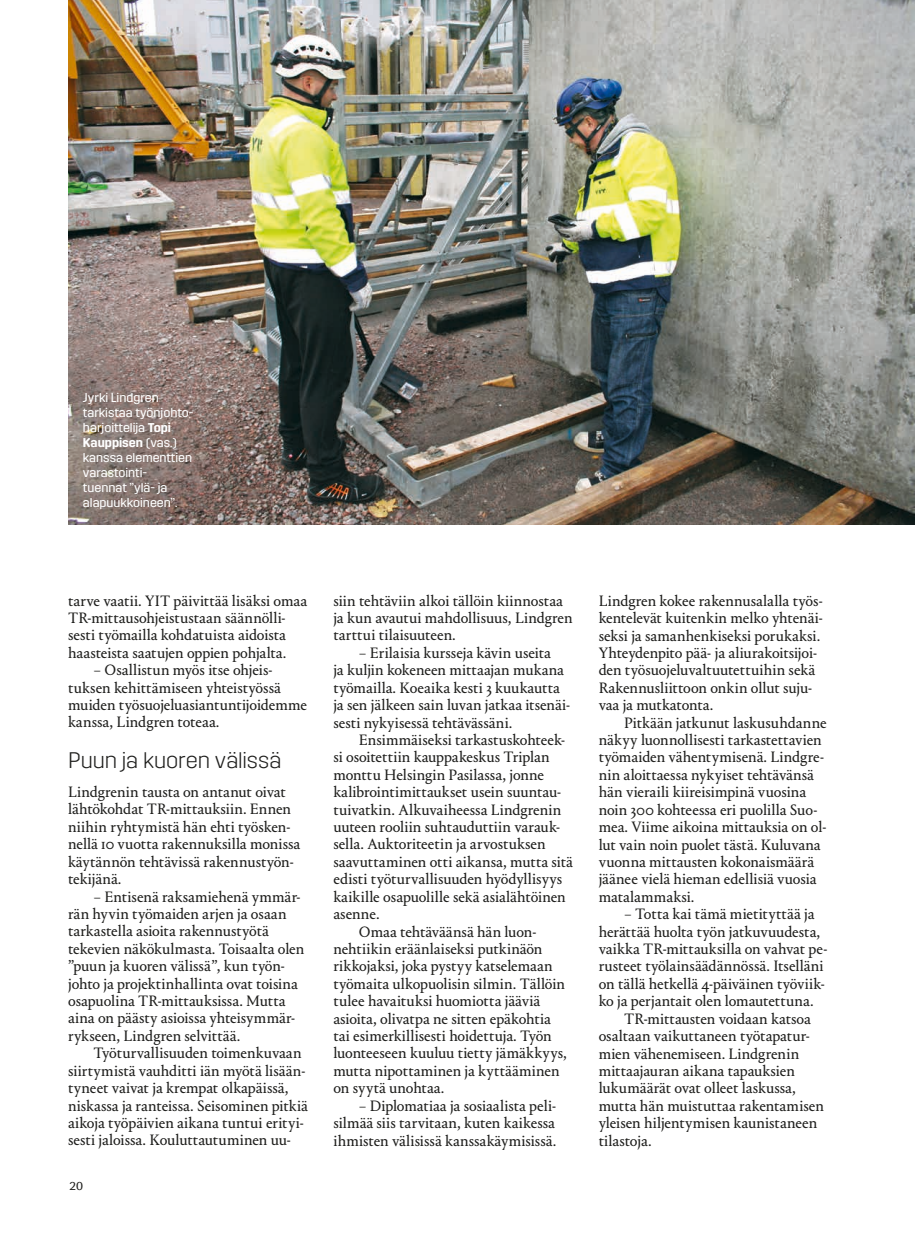
<style>
.page{position:relative;width:915px;height:1234px;background:#fff}
.page>*{position:absolute;margin:0;border:0;box-sizing:border-box;transform-origin:0 0}
.t1{font:300 22.5px "Trim";letter-spacing:-.005em;color:#1d1d1b}
.t2{font:15.75px/17.4px "Portrait Text";letter-spacing:-.005em;color:#1d1d1b}
.t3{font:12.75px/15px "Trim";color:#fff}
.t4{font:12px "Siri";color:#1d1d1b}
.s1{font-weight:600}
</style>
<div class="page">
<img style="left:68px;top:0;width:846px;height:524px">
<p class="t3" style="left:83px;top:390px;width:112px">Jyrki Lindgren tarkistaa työnjohto&shy;harjoittelija <span class="s1">Topi<br>Kauppisen</span> (vas.) kanssa elementtien varastointi&shy;tuennat ”ylä- ja alapuukkoineen”.</p>
<p class="t2" style="left:68px;top:591px;width:240px">tarve vaatii. YIT päivittää lisäksi omaa TR-mittausohjeistustaan säännölli&shy;sesti työmailla kohdatuista aidoista haasteista saatujen oppien pohjalta.</p>
<p class="t2" style="left:68px;top:660px;width:240px;text-indent:26px">– Osallistun myös itse ohjeis&shy;tuksen kehittämiseen yhteistyössä muiden työsuojeluasiantuntijoidemme kanssa, Lindgren toteaa.</p>
<h1 class="t1" style="left:68px;top:746px;width:215px">Puun ja kuoren välissä</h1>
<p class="t2" style="left:68px;top:782px;width:234px">Lindgrenin tausta on antanut oivat lähtökohdat TR-mittauksiin. Ennen niihin ryhtymistä hän ehti työsken&shy;nellä 10 vuotta rakennuksilla monissa käytännön tehtävissä rakennustyön&shy;tekijänä.</p>
<p class="t2" style="left:68px;top:886px;width:238px;text-indent:26px">– Entisenä raksamiehenä ymmär&shy;rän hyvin työmaiden arjen ja osaan tarkastella asioita rakennustyötä tekevien näkökulmasta. Toisaalta olen ”puun ja kuoren välissä”, kun työn&shy;johto ja projektinhallinta ovat toisina osapuolina TR-mittauksissa. Mutta aina on päästy asioissa yhteisymmär&shy;rykseen, Lindgren selvittää.</p>
<p class="t2" style="left:68px;top:1043px;width:241px;text-indent:26px">Työturvallisuuden toimenkuvaan siirtymistä vauhditti iän myötä lisään&shy;tyneet vaivat ja krempat olkapäissä, niskassa ja ranteissa. Seisominen pitkiä aikoja työpäivien aikana tuntui erityi&shy;sesti jaloissa. Kouluttautuminen uu-</p>
<p class="t4" style="left:69px;top:1178px;width:15px">20</p>
<p class="t2" style="left:333px;top:591px;width:241px">siin tehtäviin alkoi tällöin kiinnostaa ja kun avautui mahdollisuus, Lindgren tarttui tilaisuuteen.</p>
<p class="t2" style="left:333px;top:643px;width:238px;text-indent:26px">– Erilaisia kursseja kävin useita<br>ja kuljin kokeneen mittaajan mukana työmailla. Koeaika kesti 3 kuukautta ja sen jälkeen sain luvan jatkaa itsenäi&shy;sesti nykyisessä tehtävässäni.</p>
<p class="t2" style="left:359px;top:730px;width:208px">Ensimmäiseksi tarkastuskohteek-</p>
<p class="t2" style="left:333px;top:747px;width:218px">si osoitettiin kauppakeskus Triplan</p>
<p class="t2" style="left:333px;top:765px;width:212px">monttu Helsingin Pasilassa, jonne</p>
<p class="t2" style="left:333px;top:782px;width:229px">kalibrointimittaukset usein suuntau-</p>
<p class="t2" style="left:333px;top:799px;width:229px">tuivatkin. Alkuvaiheessa Lindgrenin</p>
<p class="t2" style="left:333px;top:817px;width:228px">uuteen rooliin suhtauduttiin varauk-</p>
<p class="t2" style="left:333px;top:834px;width:214px">sella. Auktoriteetin ja arvostuksen</p>
<p class="t2" style="left:333px;top:852px;width:241px">saavuttaminen otti aikansa, mutta sitä</p>
<p class="t2" style="left:333px;top:869px;width:230px">edisti työturvallisuuden hyödyllisyys</p>
<p class="t2" style="left:333px;top:886px;width:234px">kaikille osapuolille sekä asialähtöinen</p>
<p class="t2" style="left:333px;top:904px;width:48px">asenne.</p>
<p class="t2" style="left:359px;top:921px;width:179px">Omaa tehtäväänsä hän luon-</p>
<p class="t2" style="left:333px;top:939px;width:210px">nehtiikin eräänlaiseksi putkinäön</p>
<p class="t2" style="left:333px;top:956px;width:221px">rikkojaksi, joka pystyy katselemaan</p>
<p class="t2" style="left:333px;top:973px;width:233px">työmaita ulkopuolisin silmin. Tällöin</p>
<p class="t2" style="left:333px;top:991px;width:208px">tulee havaituksi huomiotta jääviä</p>
<p class="t2" style="left:333px;top:1008px;width:219px">asioita, olivatpa ne sitten epäkohtia</p>
<p class="t2" style="left:333px;top:1026px;width:220px">tai esimerkillisesti hoidettuja. Työn</p>
<p class="t2" style="left:333px;top:1043px;width:235px">luonteeseen kuuluu tietty jämäkkyys,</p>
<p class="t2" style="left:333px;top:1060px;width:228px">mutta nipottaminen ja kyttääminen</p>
<p class="t2" style="left:333px;top:1078px;width:113px">on syytä unohtaa.</p>
<p class="t2" style="left:333px;top:1095px;width:224px;text-align:justify;text-indent:25px">– Diplomatiaa ja sosiaalista peli&shy;silmää siis tarvitaan, kuten kaikessa ihmisten välisissä kanssakäymisissä.</p>
<p class="t2" style="left:598px;top:591px;width:226px">Lindgren kokee rakennusalalla työs&shy;kentelevät kuitenkin melko yhtenäi&shy;seksi ja samanhenkiseksi porukaksi.<br>Yhteydenpito pää- ja aliurakoitsijoi&shy;den työsuojeluvaltuutettuihin sekä Rakennusliittoon onkin ollut suju&shy;vaa ja mutkatonta.</p>
<p class="t2" style="left:598px;top:713px;width:229px;text-indent:26px">Pitkään jatkunut laskusuhdanne näkyy luonnollisesti tarkastettavien työmaiden vähentymisenä. Lindgre&shy;nin aloittaessa nykyiset tehtävänsä hän vieraili kiireisimpinä vuosina noin 300 kohteessa eri puolilla Suo&shy;mea. Viime aikoina mittauksia on ol&shy;lut vain noin puolet tästä. Kuluvana vuonna mittausten kokonaismäärä jäänee vielä hieman edellisiä vuosia matalammaksi.</p>
<p class="t2" style="left:624px;top:904px;width:192px">– Totta kai tämä mietityttää ja</p>
<p class="t2" style="left:598px;top:921px;width:223px">herättää huolta työn jatkuvuudesta,</p>
<p class="t2" style="left:598px;top:939px;width:230px">vaikka TR-mittauksilla on vahvat pe-</p>
<p class="t2" style="left:598px;top:956px;width:226px">rusteet työlainsäädännössä. Itselläni</p>
<p class="t2" style="left:598px;top:974px;width:228px">on tällä hetkellä 4-päiväinen työviik-</p>
<p class="t2" style="left:598px;top:991px;width:216px">ko ja perjantait olen lomautettuna.</p>
<p class="t2" style="left:624px;top:1008px;width:188px">TR-mittausten voidaan katsoa</p>
<p class="t2" style="left:598px;top:1026px;width:213px">osaltaan vaikuttaneen työtapatur-</p>
<p class="t2" style="left:598px;top:1043px;width:202px">mien vähenemiseen. Lindgrenin</p>
<p class="t2" style="left:598px;top:1061px;width:198px">mittaajauran aikana tapauksien</p>
<p class="t2" style="left:598px;top:1078px;width:199px">lukumäärät ovat olleet laskussa,</p>
<p class="t2" style="left:598px;top:1095px;width:227px">mutta hän muistuttaa rakentamisen</p>
<p class="t2" style="left:598px;top:1113px;width:220px">yleisen hiljentymisen kaunistaneen</p>
<p class="t2" style="left:598px;top:1130px;width:54px">tilastoja.</p>
</div>
